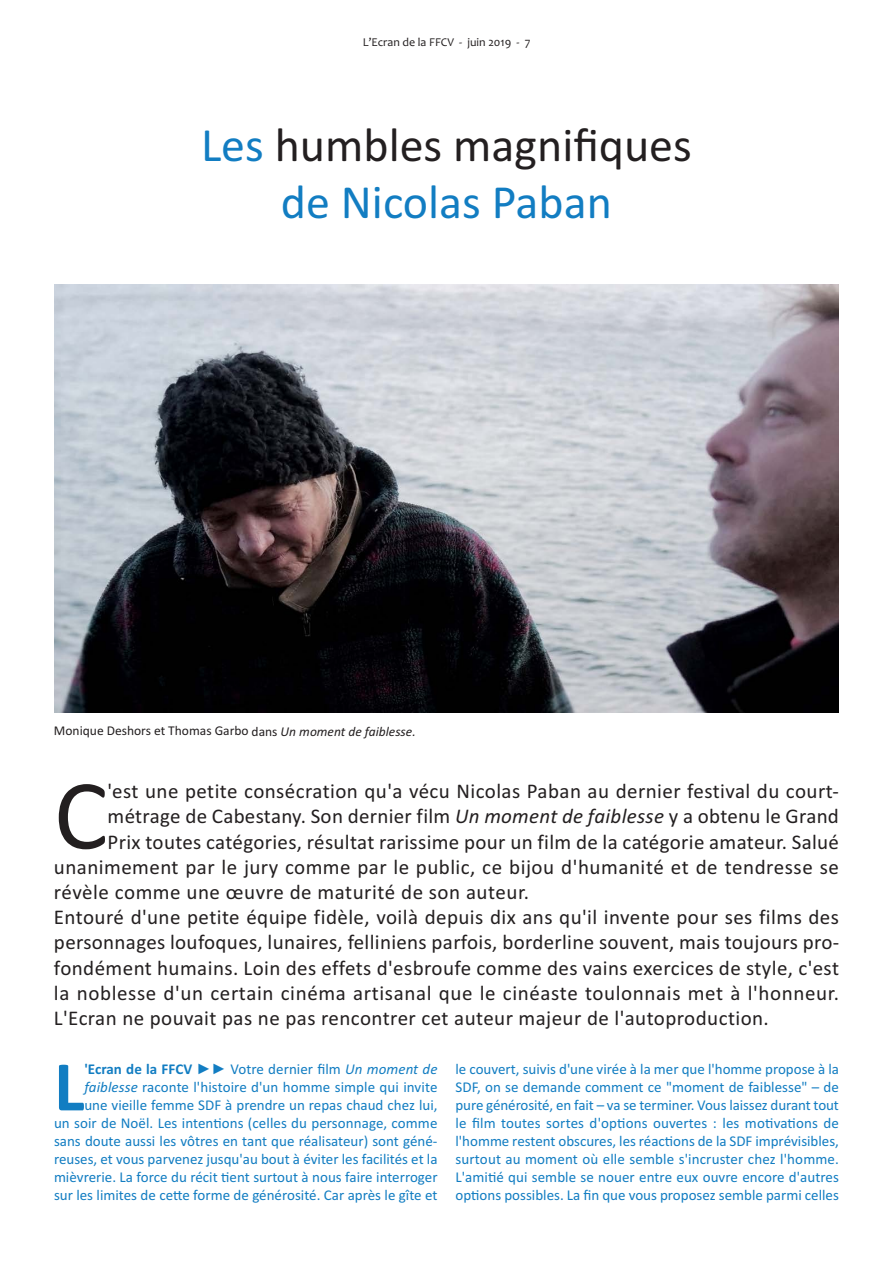
<style>
.page{position:relative;width:893px;height:1263px;background:#fff}
.page>*{position:absolute;margin:0;border:0;box-sizing:border-box;transform-origin:0 0}
.t1{font:100.8px "Calibri";color:#231f20}
.t2{font:700 72px "Calibri";color:#127dc2}
.t3{font:48px "Calibri";color:#231f20}
.t4{font:48px "Calibri";color:#127dc2}
.t5{font:21px/25.2px "Calibri";letter-spacing:.02em;color:#231f20;text-align:justify}
.t6{font:15px/18px "Calibri";color:#127dc2;text-align:right}
.t7{font:13.5px "Calibri";color:#231f20}
.t8{font:12px "Candara";color:#231f20}
.s1{color:#127dc2}
.s2{font-style:italic}
.s3{font-weight:700}
.s4{font-family:"Arial";font-weight:700}
</style>
<div class="page">
<img style="left:54px;top:285px;width:785px;height:428px">
<p class="t8" style="left:363px;top:35px;width:169px">L’Ecran de la FFCV ‐ juin 2019 ‐ 7</p>
<p class="t3" style="left:201px;top:128px;width:492px"><span class="s1">Les</span> humbles magnifiques</p>
<p class="t4" style="left:281px;top:186px;width:333px">de Nicolas Paban</p>
<p class="t7" style="left:54px;top:726px;width:363px">Monique Deshors et Thomas Garbo dans <span class="s2">Un moment de faiblesse.</span></p>
<p class="t1" style="left:54px;top:780px;width:55px">C</p>
<p class="t5" style="left:108px;top:780px;width:733px">'est une petite consécration qu'a vécu Nicolas Paban au dernier festival du court-</p>
<p class="t5" style="left:108px;top:805px;width:733px">métrage de Cabestany. Son dernier film <span class="s2">Un moment de faiblesse</span> y a obtenu le Grand</p>
<p class="t5" style="left:108px;top:831px;width:733px">Prix toutes catégories, résultat rarissime pour un film de la catégorie amateur. Salué</p>
<p class="t5" style="left:54px;top:856px;width:786px">unanimement par le jury comme par le public, ce bijou d'humanité et de tendresse se</p>
<p class="t5" style="left:54px;top:881px;width:477px">révèle comme une œuvre de maturité de son auteur.</p>
<p class="t5" style="left:54px;top:906px;width:787px">Entouré d'une petite équipe fidèle, voilà depuis dix ans qu'il invente pour ses films des personnages loufoques, lunaires, felliniens parfois, borderline souvent, mais toujours pro&shy;fondément humains. Loin des effets d'esbroufe comme des vains exercices de style, c'est la noblesse d'un certain cinéma artisanal que le cinéaste toulonnais met à l'honneur.<br>L'Ecran ne pouvait pas ne pas rencontrer cet auteur majeur de l'autoproduction.</p>
<p class="t6" style="left:54px;top:1061px;width:385px"><span class="s3">'Ecran de la FFCV</span> <span class="s4">►►</span> Votre dernier film <span class="s2">Un moment de faiblesse</span> raconte l'histoire d'un homme simple qui invite<br>une vieille femme SDF à prendre un repas chaud chez lui,<br>un soir de Noël. Les intentions (celles du personnage, comme sans doute aussi les vôtres en tant que réalisateur) sont géné&shy;reuses, et vous parvenez jusqu'au bout à éviter les facilités et la mièvrerie. La force du récit tient surtout à nous faire interroger sur les limites de cette forme de générosité. Car après le gîte et</p>
<p class="t6" style="left:455px;top:1061px;width:385px;text-align:justify">le couvert, suivis d'une virée à la mer que l'homme propose à la SDF, on se demande comment ce "moment de faiblesse" – de pure générosité, en fait – va se terminer. Vous laissez durant tout le film toutes sortes d'options ouvertes : les motivations de l'homme restent obscures, les réactions de la SDF imprévisibles, surtout au moment où elle semble s'incruster chez l'homme.<br>L'amitié qui semble se nouer entre eux ouvre encore d'autres options possibles. La fin que vous proposez semble parmi celles</p>
<p class="t2" style="left:54px;top:1061px;width:32px">L</p>
</div>
